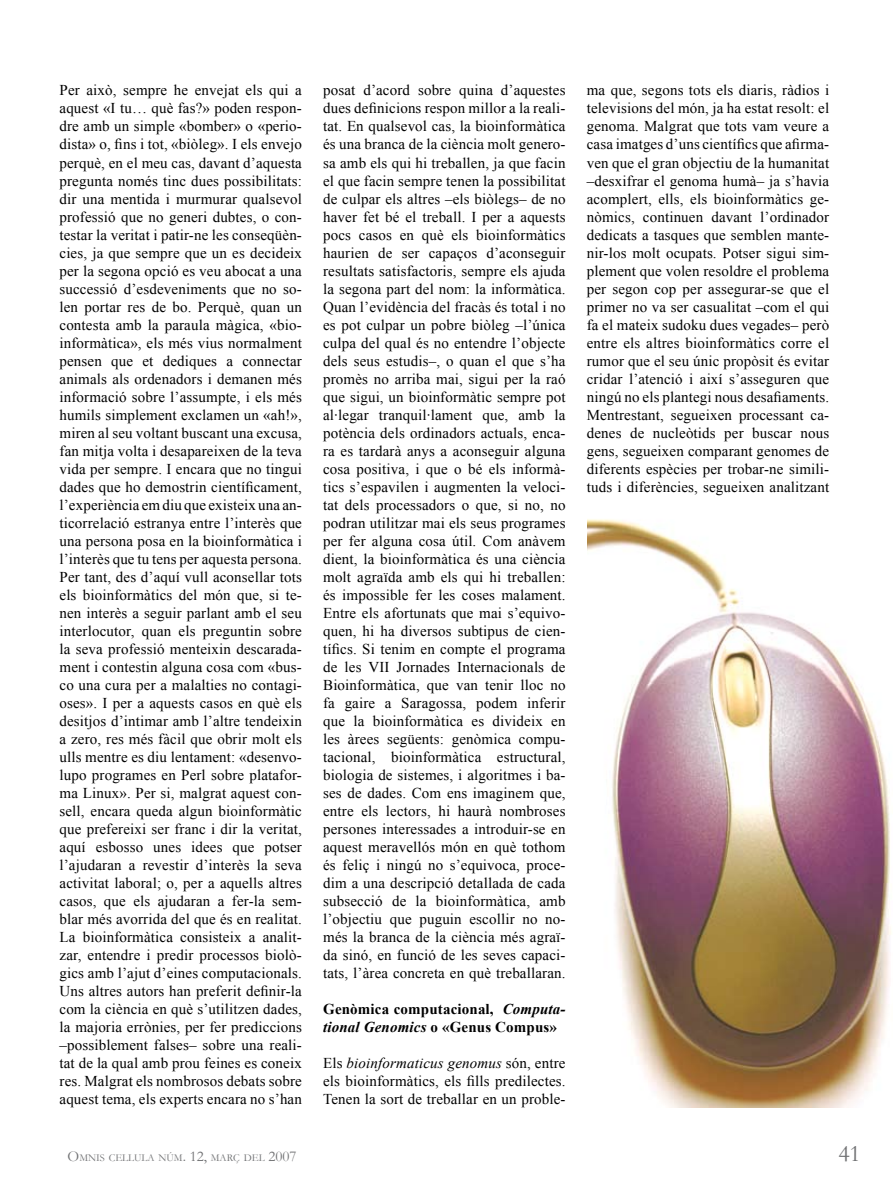
<style>
.page{position:relative;width:893px;height:1191px;background:#fff}
.page>*{position:absolute;margin:0;border:0;box-sizing:border-box;transform-origin:0 0}
.t1{font:24px "Garamond";color:#707173}
.t2{font:15px/18px "Times New Roman";letter-spacing:.01em;color:#000;text-align:justify}
.t3{font:700 15px/18px "Times New Roman";letter-spacing:.01em;color:#000}
.t4{font:10.5px "Garamond";color:#707173}
.s1{font-style:italic}
.s2{font-size:15px}
</style>
<div class="page">
<img style="left:587px;top:519px;width:304px;height:588px">
<p class="t2" style="left:60px;top:81px;width:244px">Per això, sempre he envejat els qui a aquest «I tu… què fas?» poden respon&shy;dre amb un simple «bomber» o «perio&shy;dista» o, fins i tot, «biòleg». I els envejo perquè, en el meu cas, davant d’aquesta pregunta només tinc dues possibilitats: dir una mentida i murmurar qualsevol professió que no generi dubtes, o con&shy;testar la veritat i patir-ne les conseqüèn&shy;cies, ja que sempre que un es decideix per la segona opció es veu abocat a una successió d’esdeveniments que no so&shy;len portar res de bo. Perquè, quan un contesta amb la paraula màgica, «bio&shy;informàtica», els més vius normalment pensen que et dediques a connectar animals als ordenadors i demanen més informació sobre l’assumpte, i els més humils simplement exclamen un «ah!», miren al seu voltant buscant una excusa, fan mitja volta i desapareixen de la teva vida per sempre. I encara que no tingui dades que ho demostrin científicament, l’experiència em diu que existeix una an&shy;ticorrelació estranya entre l’interès que una persona posa en la bioinformàtica i l’interès que tu tens per aquesta persona.<br>Per tant, des d’aquí vull aconsellar tots els bioinformàtics del món que, si te&shy;nen interès a seguir parlant amb el seu interlocutor, quan els preguntin sobre la seva professió menteixin descarada&shy;ment i contestin alguna cosa com «bus&shy;co una cura per a malalties no contagi&shy;oses». I per a aquests casos en què els desitjos d’intimar amb l’altre tendeixin a zero, res més fàcil que obrir molt els ulls mentre es diu lentament: «desenvo&shy;lupo programes en Perl sobre platafor&shy;ma Linux». Per si, malgrat aquest con&shy;sell, encara queda algun bioinformàtic que prefereixi ser franc i dir la veritat, aquí esbosso unes idees que potser l’ajudaran a revestir d’interès la seva activitat laboral; o, per a aquells altres casos, que els ajudaran a fer-la sem&shy;blar més avorrida del que és en realitat.<br>La bioinformàtica consisteix a analit&shy;zar, entendre i predir processos biolò&shy;gics amb l’ajut d’eines computacionals.<br>Uns altres autors han preferit definir-la com la ciència en què s’utilitzen dades, la majoria errònies, per fer prediccions –possiblement falses– sobre una reali&shy;tat de la qual amb prou feines es coneix res. Malgrat els nombrosos debats sobre aquest tema, els experts encara no s’han</p>
<p class="t2" style="left:323px;top:81px;width:244px">posat d’acord sobre quina d’aquestes dues definicions respon millor a la reali&shy;tat. En qualsevol cas, la bioinformàtica és una branca de la ciència molt genero&shy;sa amb els qui hi treballen, ja que facin el que facin sempre tenen la possibilitat de culpar els altres –els biòlegs– de no haver fet bé el treball. I per a aquests pocs casos en què els bioinformàtics haurien de ser capaços d’aconseguir resultats satisfactoris, sempre els ajuda la segona part del nom: la informàtica.<br>Quan l’evidència del fracàs és total i no es pot culpar un pobre biòleg –l’única culpa del qual és no entendre l’objecte dels seus estudis–, o quan el que s’ha promès no arriba mai, sigui per la raó que sigui, un bioinformàtic sempre pot al·legar tranquil·lament que, amb la potència dels ordinadors actuals, enca&shy;ra es tardarà anys a aconseguir alguna cosa positiva, i que o bé els informà&shy;tics s’espavilen i augmenten la veloci&shy;tat dels processadors o que, si no, no podran utilitzar mai els seus programes per fer alguna cosa útil. Com anàvem dient, la bioinformàtica és una ciència molt agraïda amb els qui hi treballen: és impossible fer les coses malament.<br>Entre els afortunats que mai s’equivo&shy;quen, hi ha diversos subtipus de cien&shy;tífics. Si tenim en compte el programa de les VII Jornades Internacionals de Bioinformàtica, que van tenir lloc no fa gaire a Saragossa, podem inferir que la bioinformàtica es divideix en les àrees següents: genòmica compu&shy;tacional, bioinformàtica estructural, biologia de sistemes, i algoritmes i ba&shy;ses de dades. Com ens imaginem que, entre els lectors, hi haurà nombroses persones interessades a introduir-se en aquest meravellós món en què tothom és feliç i ningú no s’equivoca, proce&shy;dim a una descripció detallada de cada subsecció de la bioinformàtica, amb l’objectiu que puguin escollir no no&shy;més la branca de la ciència més agraï&shy;da sinó, en funció de les seves capaci&shy;tats, l’àrea concreta en què treballaran.</p>
<p class="t3" style="left:323px;top:999px;width:244px">Genòmica computacional, <span class="s1">Computa&shy;tional Genomics</span> o «Genus Compus»</p>
<p class="t2" style="left:323px;top:1053px;width:244px">Els <span class="s1">bioinformaticus genomus</span> són, entre els bioinformàtics, els fills predilectes.<br>Tenen la sort de treballar en un proble-</p>
<p class="t2" style="left:587px;top:81px;width:244px">ma que, segons tots els diaris, ràdios i televisions del món, ja ha estat resolt: el genoma. Malgrat que tots vam veure a casa imatges d’uns científics que afirma&shy;ven que el gran objectiu de la humanitat –desxifrar el genoma humà– ja s’havia acomplert, ells, els bioinformàtics ge&shy;nòmics, continuen davant l’ordinador dedicats a tasques que semblen mante&shy;nir-los molt ocupats. Potser sigui sim&shy;plement que volen resoldre el problema per segon cop per assegurar-se que el primer no va ser casualitat –com el qui fa el mateix sudoku dues vegades– però entre els altres bioinformàtics corre el rumor que el seu únic propòsit és evitar cridar l’atenció i així s’asseguren que ningú no els plantegi nous desafiaments.<br>Mentrestant, segueixen processant ca&shy;denes de nucleòtids per buscar nous gens, segueixen comparant genomes de diferents espècies per trobar-ne simili&shy;tuds i diferències, segueixen analitzant</p>
<p class="t4" style="left:68px;top:1150px;width:230px"><span class="s2">O</span>MNIS CELLULA NÚM<span class="s2">. 12,</span> MARÇ DEL <span class="s2">2007</span></p>
<h1 class="t1" style="left:838px;top:1137px;width:24px">41</h1>
</div>
